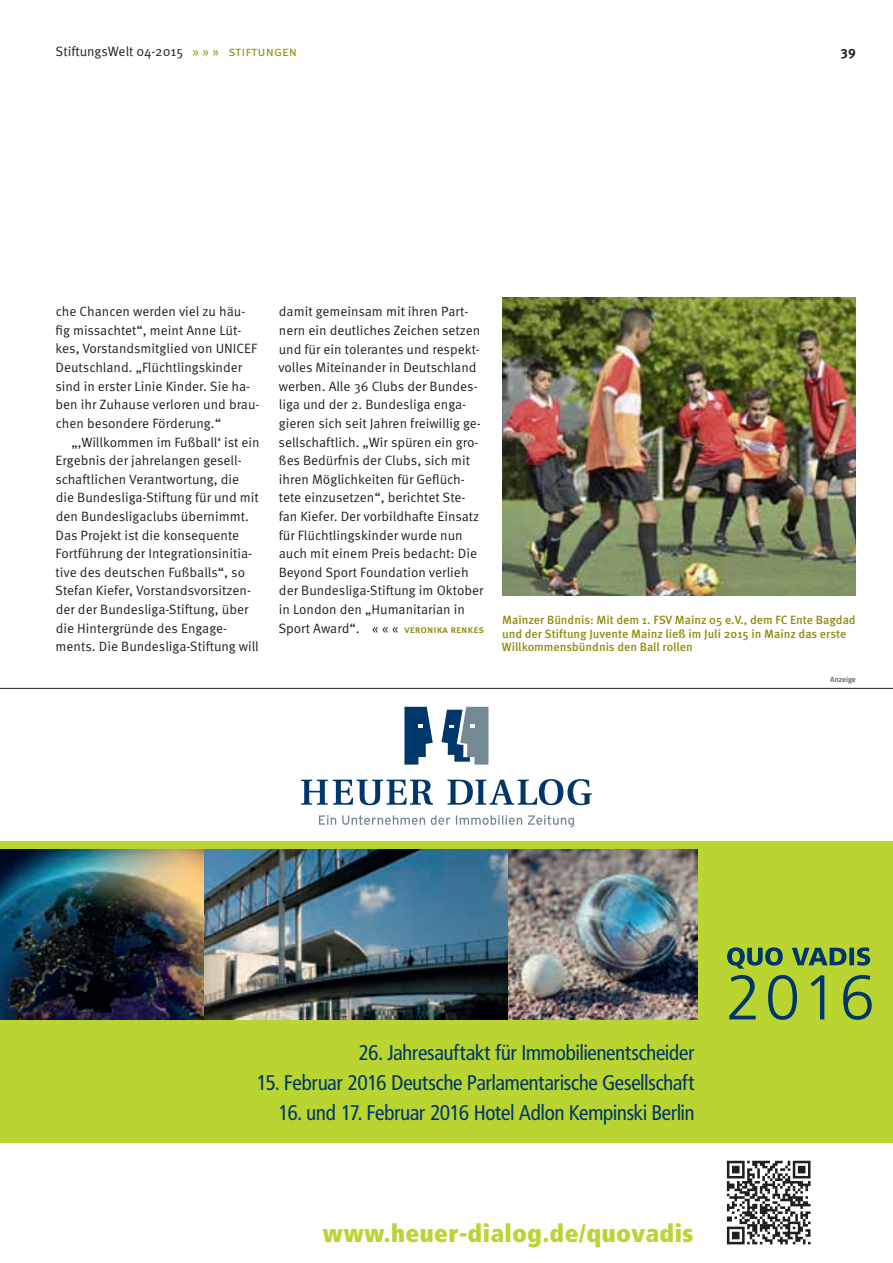
<style>
.page{position:relative;width:893px;height:1263px;background:#fff}
.page>*{position:absolute;margin:0;border:0;box-sizing:border-box;transform-origin:0 0}
.t1{font:800 24.45px "Frutiger Condensed BQ";letter-spacing:.035em;color:#bad432}
.t2{font:21px "Frutiger Condensed BQ";color:#00376b}
.t3{font:13.5px/18.6px "Meta Pro";color:#231f20}
.t4{font:700 13.5px "Meta Pro";color:#231f20}
.t5{font:500 12px/13.5px "Meta Pro";color:#908d0e}
.t6{font:7.5px "Meta Pro";color:#231f20}
.s1{color:#908d0e}
.s2{font-weight:500;font-size:10.5px;color:#908d0e}
</style>
<div class="page">
<svg style="left:727px;top:1161px;width:83px;height:83px"></svg>
<div style="left:0;top:841px;width:893px;height:302px;background:#bad432"></div>
<img style="left:0;top:850px;width:204px;height:170px">
<img style="left:204px;top:850px;width:493px;height:170px">
<svg style="left:729px;top:975px;width:143px;height:45px"></svg>
<svg style="left:727px;top:947px;width:143px;height:22px"></svg>
<svg style="left:319px;top:815px;width:255px;height:12px"></svg>
<svg style="left:404px;top:707px;width:29px;height:58px"></svg>
<svg style="left:441px;top:707px;width:47px;height:58px"></svg>
<svg style="left:301px;top:780px;width:132px;height:25px"></svg>
<svg style="left:448px;top:779px;width:144px;height:26px"></svg>
<img style="left:502px;top:298px;width:354px;height:297px">
<hr style="left:0;top:688px;width:893px;height:1px;background:#231f20">
<p class="t3" style="left:56px;top:42px;width:243px">StiftungsWelt 04-2015 <span class="s1">» » » Stiftungen</span></p>
<p class="t4" style="left:841px;top:43px;width:17px">39</p>
<p class="t3" style="left:55px;top:303px;width:206px">che Chancen werden viel zu häu&shy;fig missachtet“, meint Anne Lüt&shy;kes, Vorstandsmitglied von UNICEF Deutschland. „Flüchtlingskinder sind in erster Linie Kinder. Sie ha&shy;ben ihr Zuhause verloren und brau&shy;chen besondere Förderung.“</p>
<p class="t3" style="left:55px;top:433px;width:206px;text-indent:16px">„‚Willkommen im Fußball‘ ist ein Ergebnis der jahrelangen gesell&shy;schaftlichen Verantwortung, die die Bundesliga-Stiftung für und mit den Bundesligaclubs übernimmt.<br>Das Projekt ist die konsequente Fortführung der Integrationsinitia&shy;tive des deutschen Fußballs“, so Stefan Kiefer, Vorstandsvorsitzen&shy;der der Bundesliga-Stiftung, über die Hintergründe des Engage&shy;ments. Die Bundesliga-Stiftung will</p>
<p class="t3" style="left:278px;top:303px;width:207px">damit gemeinsam mit ihren Part&shy;nern ein deutliches Zeichen setzen und für ein tolerantes und respekt&shy;volles Miteinander in Deutschland werben. Alle 36 Clubs der Bundes&shy;liga und der 2. Bundesliga enga&shy;gieren sich seit Jahren freiwillig ge&shy;sellschaftlich. „Wir spüren ein gro&shy;ßes Bedürfnis der Clubs, sich mit ihren Möglichkeiten für Geflüch&shy;tete einzusetzen“, berichtet Ste&shy;fan Kiefer. Der vorbildhafte Einsatz für Flüchtlingskinder wurde nun auch mit einem Preis bedacht: Die Beyond Sport Foundation verlieh der Bundesliga-Stiftung im Oktober in London den „Humanitarian in Sport Award“. « « « <span class="s2">Veronika Renkes</span></p>
<p class="t5" style="left:502px;top:614px;width:355px">Mainzer Bündnis: Mit dem 1. FSV Mainz 05 e.V., dem FC Ente Bagdad und der Stiftung Juvente Mainz ließ im Juli 2015 in Mainz das erste<br>Willkommensbündnis den Ball rollen</p>
<p class="t6" style="left:830px;top:674px;width:27px">Anzeige</p>
<h2 class="t2" style="left:358px;top:1039px;width:337px">26. Jahresauftakt für Immobilienentscheider</h2>
<h2 class="t2" style="left:256px;top:1069px;width:439px">15. Februar 2016 Deutsche Parlamentarische Gesellschaft</h2>
<h2 class="t2" style="left:278px;top:1099px;width:418px">16. und 17. Februar 2016 Hotel Adlon Kempinski Berlin</h2>
<h1 class="t1" style="left:323px;top:1217px;width:372px">www.heuer-dialog.de/quovadis</h1>
</div>
